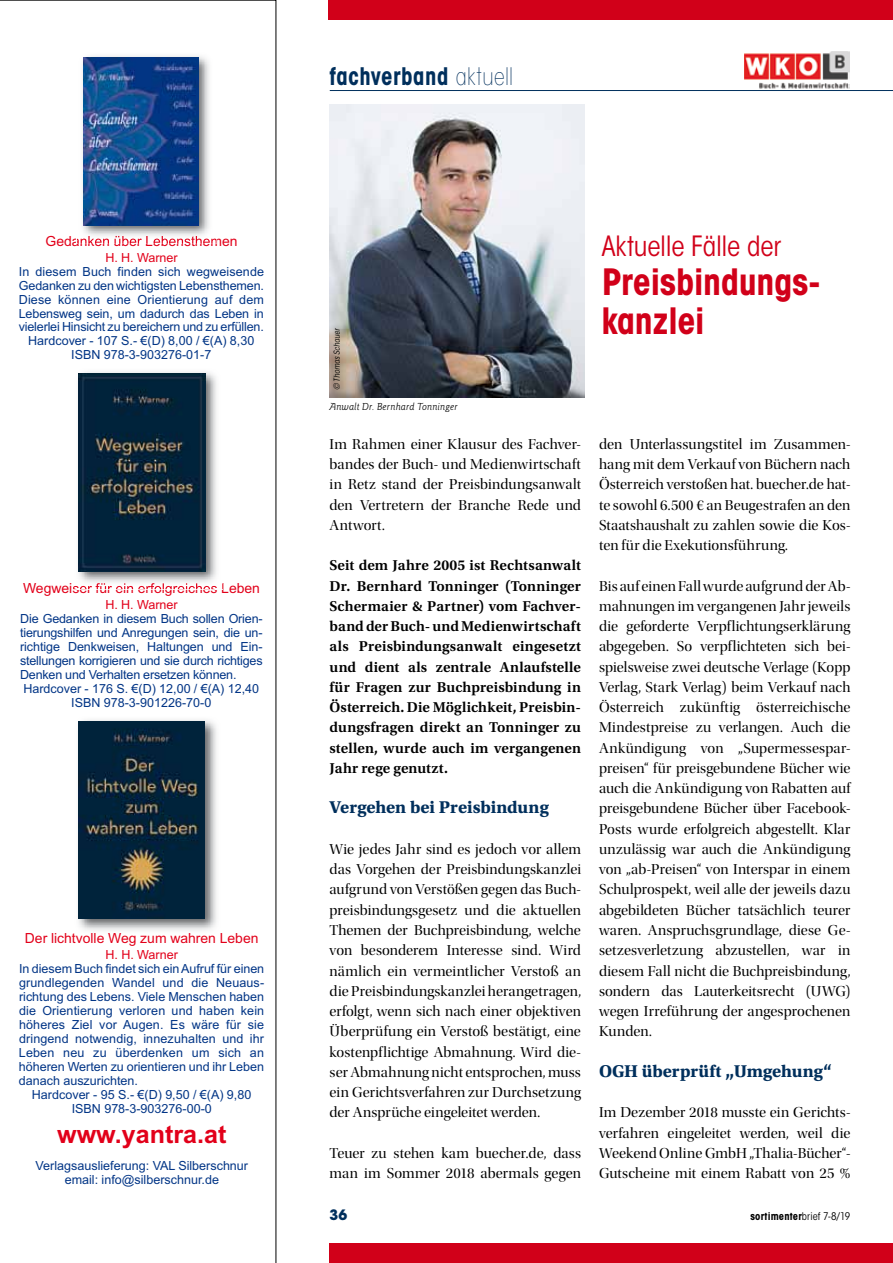
<style>
.page{position:relative;width:893px;height:1263px;background:#fff}
.page>*{position:absolute;margin:0;border:0;box-sizing:border-box;transform-origin:0 0}
.t1{font:700 condensed 36px/39px "ITC Avant Garde Std";letter-spacing:-.01em;color:#d10019}
.t2{font:condensed 27.75px "ITC Avant Garde Std";letter-spacing:-.005em;color:#d10019}
.t3{font:700 25.05px "Arial";color:#e2001a}
.t4{font:700 condensed 24px "ITC Avant Garde Std";letter-spacing:.025em;color:#002f5c;scale:.95 1}
.t5{font:18px "Utopia Std Bold Capt";color:#002f5c}
.t6{font:15px/20.2px "Utopia Std Disp";color:#000;text-align:justify}
.t7{font:600 15px/20.2px "Utopia Std";letter-spacing:.005em;color:#000;text-align:justify}
.t8{font:700 14.25px "ITC Avant Garde Std";color:#002f5c}
.t9{font:13.95px "Arial";color:#e2001a}
.t10{font:12.6px/14px "Arial";letter-spacing:-.005em;color:#023586;text-align:center}
.t11{font:12.6px "Arial";color:#e2001a}
.t12{font:italic 10.5px "Goudy Sans Std";letter-spacing:.015em;color:#000}
.t13{font:700 condensed 10.5px "ITC Avant Garde Std";letter-spacing:.015em;color:#000}
.t14{font:italic condensed 8.25px "ITC Avant Garde Std";color:#000}
.s1{font-weight:200}
.s2{font-weight:400}
</style>
<div class="page">
<div style="left:329px;top:0;width:564px;height:19px;background:#d10019"></div>
<div style="left:329px;top:1243px;width:564px;height:20px;background:#d10019"></div>
<img style="left:744px;top:52px;width:106px;height:37px">
<hr style="left:330px;top:90px;width:563px;height:1px;background:#002f5c">
<img style="left:330px;top:104px;width:255px;height:294px">
<svg style="left:0;top:0;width:276px;height:1263px"></svg>
<p class="t9" style="left:46px;top:232px;width:193px">Gedanken über Lebensthemen</p>
<p class="t11" style="left:105px;top:249px;width:74px">H. H. Warner</p>
<p class="t10" style="left:19px;top:264px;width:247px">In diesem Buch finden sich wegweisende Gedanken zu den wichtigsten Lebensthemen.<br>Diese können eine Orientierung auf dem Lebensweg sein, um dadurch das Leben in vielerlei Hinsicht zu bereichern und zu erfüllen.<br>Hardcover - 107 S.- €(D) 8,00 / €(A) 8,30<br>ISBN 978-3-903276-01-7</p>
<p class="t9" style="left:23px;top:579px;width:239px">Wegweiser für ein erfolgreiches Leben</p>
<p class="t11" style="left:105px;top:596px;width:74px">H. H. Warner</p>
<p class="t10" style="left:20px;top:612px;width:244px">Die Gedanken in diesem Buch sollen Orien-</p>
<p class="t10" style="left:20px;top:626px;width:244px">tierungshilfen und Anregungen sein, die un-</p>
<p class="t10" style="left:20px;top:640px;width:244px">richtige Denkweisen, Haltungen und Ein-</p>
<p class="t10" style="left:20px;top:654px;width:244px">stellungen korrigieren und sie durch richtiges</p>
<p class="t10" style="left:20px;top:667px;width:218px">Denken und Verhalten ersetzen können.</p>
<p class="t10" style="left:23px;top:681px;width:237px">Hardcover - 176 S. €(D) 12,00 / €(A) 12,40</p>
<p class="t10" style="left:71px;top:695px;width:142px">ISBN 978-3-901226-70-0</p>
<p class="t9" style="left:25px;top:929px;width:235px">Der lichtvolle Weg zum wahren Leben</p>
<p class="t11" style="left:105px;top:946px;width:74px">H. H. Warner</p>
<p class="t10" style="left:19px;top:962px;width:247px;text-align:justify">In diesem Buch findet sich einAufruf für einen grundlegenden Wandel und die Neuaus&shy;richtung des Lebens. Viele Menschen haben die Orientierung verloren und haben kein höheres Ziel vor Augen. Es wäre für sie dringend notwendig, innezuhalten und ihr Leben neu zu überdenken um sich an höheren Werten zu orientieren und ihr Leben danach auszurichten.</p>
<p class="t10" style="left:32px;top:1087px;width:221px">Hardcover - 95 S.- €(D) 9,50 / €(A) 9,80<br>ISBN 978-3-903276-00-0</p>
<h3 class="t3" style="left:57px;top:1118px;width:171px">www.yantra.at</h3>
<p class="t10" style="left:36px;top:1158px;width:214px">Verlagsauslieferung: VAL Silberschnur email: info@silberschnur.de</p>
<h3 class="t4" style="left:330px;top:61px;width:195px">fachverband <span class="s1">aktuell</span></h3>
<p class="t14" style="left:332px;top:390px;width:64px;rotate:-90deg">© Thomas Schauer</p>
<p class="t12" style="left:330px;top:401px;width:130px">Anwalt Dr. Bernhard Tonninger</p>
<p class="t6" style="left:330px;top:434px;width:253px">Im Rahmen einer Klausur des Fachver&shy;bandes der Buch- und Medienwirtschaft in Retz stand der Preisbindungsanwalt den Vertretern der Branche Rede und Antwort.</p>
<p class="t7" style="left:330px;top:556px;width:253px">Seit dem Jahre 2005 ist Rechtsanwalt Dr. Bernhard Tonninger (Tonninger Schermaier &amp; Partner) vom Fachver&shy;band der Buch- und Medienwirtschaft als Preisbindungsanwalt eingesetzt und dient als zentrale Anlaufstelle für Fragen zur Buchpreisbindung in Österreich. Die Möglichkeit, Preisbin&shy;dungsfragen direkt an Tonninger zu stellen, wurde auch im vergangenen Jahr rege genutzt.</p>
<p class="t5" style="left:330px;top:797px;width:221px">Vergehen bei Preisbindung</p>
<p class="t6" style="left:330px;top:839px;width:253px">Wie jedes Jahr sind es jedoch vor allem das Vorgehen der Preisbindungskanzlei aufgrund von Verstößen gegen das Buch&shy;preisbindungsgesetz und die aktuellen Themen der Buchpreisbindung, welche von besonderem Interesse sind. Wird nämlich ein vermeintlicher Verstoß an die Preisbindungskanzlei herangetragen, erfolgt, wenn sich nach einer objektiven Überprüfung ein Verstoß bestätigt, eine kostenpflichtige Abmahnung. Wird die&shy;ser Abmahnung nicht entsprochen, muss ein Gerichtsverfahren zur Durchsetzung der Ansprüche eingeleitet werden.</p>
<p class="t6" style="left:330px;top:1143px;width:253px">Teuer zu stehen kam buecher.de, dass man im Sommer 2018 abermals gegen</p>
<h2 class="t2" style="left:602px;top:229px;width:181px">Aktuelle Fälle der</h2>
<h1 class="t1" style="left:602px;top:262px;width:220px">Preisbindungs&shy;kanzlei</h1>
<p class="t6" style="left:599px;top:434px;width:253px">den Unterlassungstitel im Zusammen&shy;hang mit dem Verkauf von Büchern nach Österreich verstoßen hat. buecher.de hat&shy;te sowohl 6.500 € an Beugestrafen an den Staatshaushalt zu zahlen sowie die Kos&shy;ten für die Exekutionsführung.</p>
<p class="t6" style="left:599px;top:576px;width:253px">Bis auf einen Fall wurde aufgrund der Ab&shy;mahnungen im vergangenen Jahr jeweils die geforderte Verpflichtungserklärung abgegeben. So verpflichteten sich bei&shy;spielsweise zwei deutsche Verlage (Kopp Verlag, Stark Verlag) beim Verkauf nach Österreich zukünftig österreichische Mindestpreise zu verlangen. Auch die Ankündigung von „Supermessespar&shy;preisen“ für preisgebundene Bücher wie auch die Ankündigung von Rabatten auf preisgebundene Bücher über Facebook-Posts wurde erfolgreich abgestellt. Klar unzulässig war auch die Ankündigung von „ab-Preisen“ von Interspar in einem Schulprospekt, weil alle der jeweils dazu abgebildeten Bücher tatsächlich teurer waren. Anspruchsgrundlage, diese Ge&shy;setzesverletzung abzustellen, war in diesem Fall nicht die Buchpreisbindung, sondern das Lauterkeitsrecht (UWG) wegen Irreführung der angesprochenen Kunden.</p>
<p class="t5" style="left:599px;top:1060px;width:234px">OGH überprüft „Umgehung“</p>
<p class="t6" style="left:599px;top:1102px;width:253px">Im Dezember 2018 musste ein Gerichts&shy;verfahren eingeleitet werden, weil die Weekend Online GmbH „Thalia-Bücher“- Gutscheine mit einem Rabatt von 25 %</p>
<p class="t8" style="left:330px;top:1206px;width:19px">36</p>
<p class="t13" style="left:750px;top:1209px;width:102px">sortimenter<span class="s2">brief 7-8/19</span></p>
</div>
